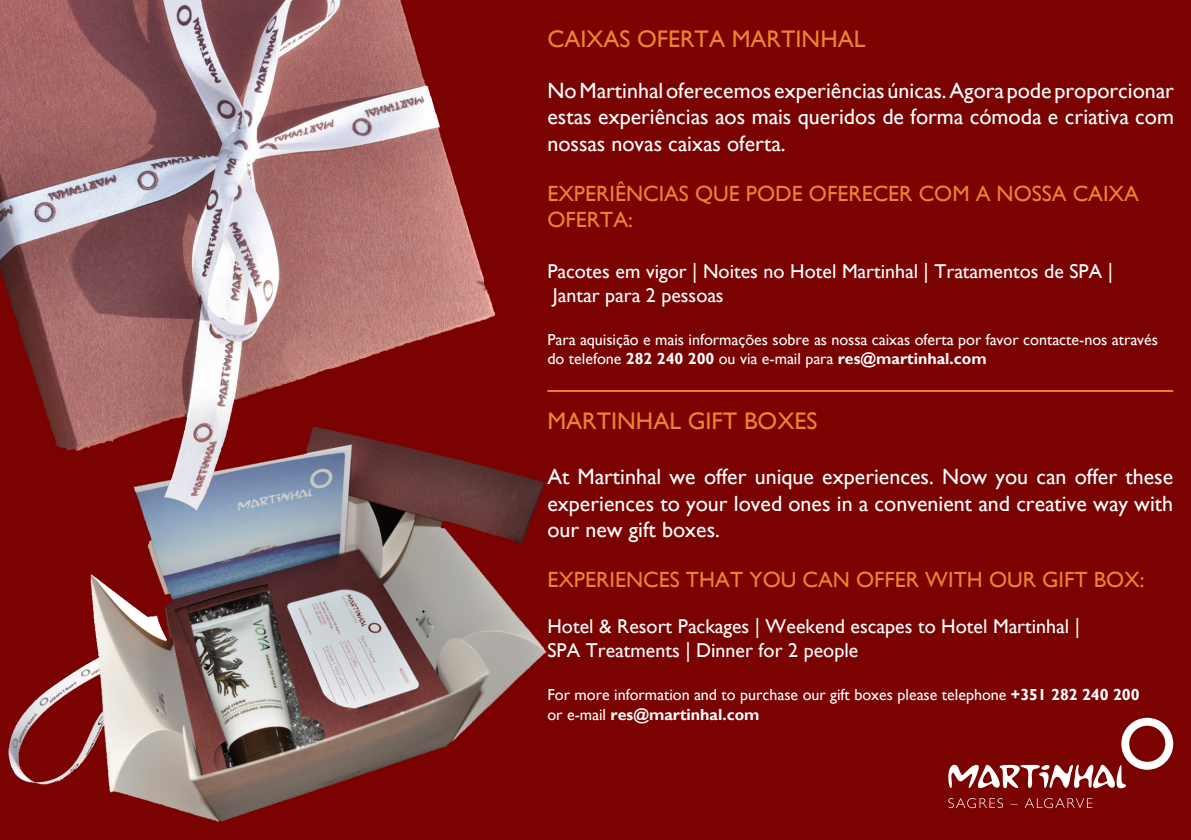
<style>
.page{position:relative;width:1191px;height:840px;background:#fff}
.page>*{position:absolute;margin:0;border:0;box-sizing:border-box;transform-origin:0 0}
.t1{font:24px "Gill Sans";color:#f18030}
.t2{font:22px/26.4px "Gill Sans";color:#fff;text-align:justify}
.t3{font:22px/26.4px "Gill Sans";color:#feffff;text-align:justify}
.t4{font:22px/26.4px "Gill Sans";color:#f18030}
.t5{font:20px/24px "Gill Sans";color:#feffff}
.t6{font:20px/24px "Gill Sans";color:#fff}
.t7{font:16px/19.2px "Gill Sans";color:#fff}
.t8{font:16px/19.2px "Gill Sans";color:#feffff}
.s1{font-weight:700}
</style>
<div class="page">
<img style="left:0;top:0;width:1190px;height:839px">
<hr style="left:547px;top:390px;width:626px;height:2px;background:#f18030">
<svg style="left:948px;top:717px;width:225px;height:70px"></svg>
<svg style="left:948px;top:797px;width:144px;height:10px"></svg>
<p class="t1" style="left:547px;top:25px;width:320px">CAIXAS OFERTA MARTINHAL</p>
<p class="t2" style="left:547px;top:77px;width:628px">No Martinhal oferecemos experiências únicas. Agora pode proporcionar estas experiências aos mais queridos de forma cómoda e criativa com nossas novas caixas oferta.</p>
<p class="t4" style="left:547px;top:180px;width:593px">EXPERIÊNCIAS QUE PODE OFERECER COM A NOSSA CAIXA<br>OFERTA:</p>
<p class="t6" style="left:547px;top:259px;width:567px">Pacotes em vigor | Noites no Hotel Martinhal | Tratamentos de SPA |<br>Jantar para 2 pessoas</p>
<p class="t7" style="left:547px;top:330px;width:612px">Para aquisição e mais informações sobre as nossa caixas oferta por favor contacte-nos através do telefone <span class="s1">282 240 200</span> ou via e-mail para <span class="s1">res@martinhal.com</span></p>
<p class="t1" style="left:547px;top:407px;width:271px">MARTINHAL GIFT BOXES</p>
<p class="t3" style="left:547px;top:463px;width:627px">At Martinhal we offer unique experiences. Now you can offer these experiences to your loved ones in a convenient and creative way with our new gift boxes.</p>
<p class="t4" style="left:547px;top:566px;width:599px">EXPERIENCES THAT YOU CAN OFFER WITH OUR GIFT BOX:</p>
<p class="t5" style="left:547px;top:614px;width:534px">Hotel &amp; Resort Packages | Weekend escapes to Hotel Martinhal |<br>SPA Treatments | Dinner for 2 people</p>
<p class="t8" style="left:547px;top:685px;width:593px">For more information and to purchase our gift boxes please telephone <span class="s1">+351 282 240 200 </span>or e-mail <span class="s1">res@martinhal.com</span></p>
</div>
